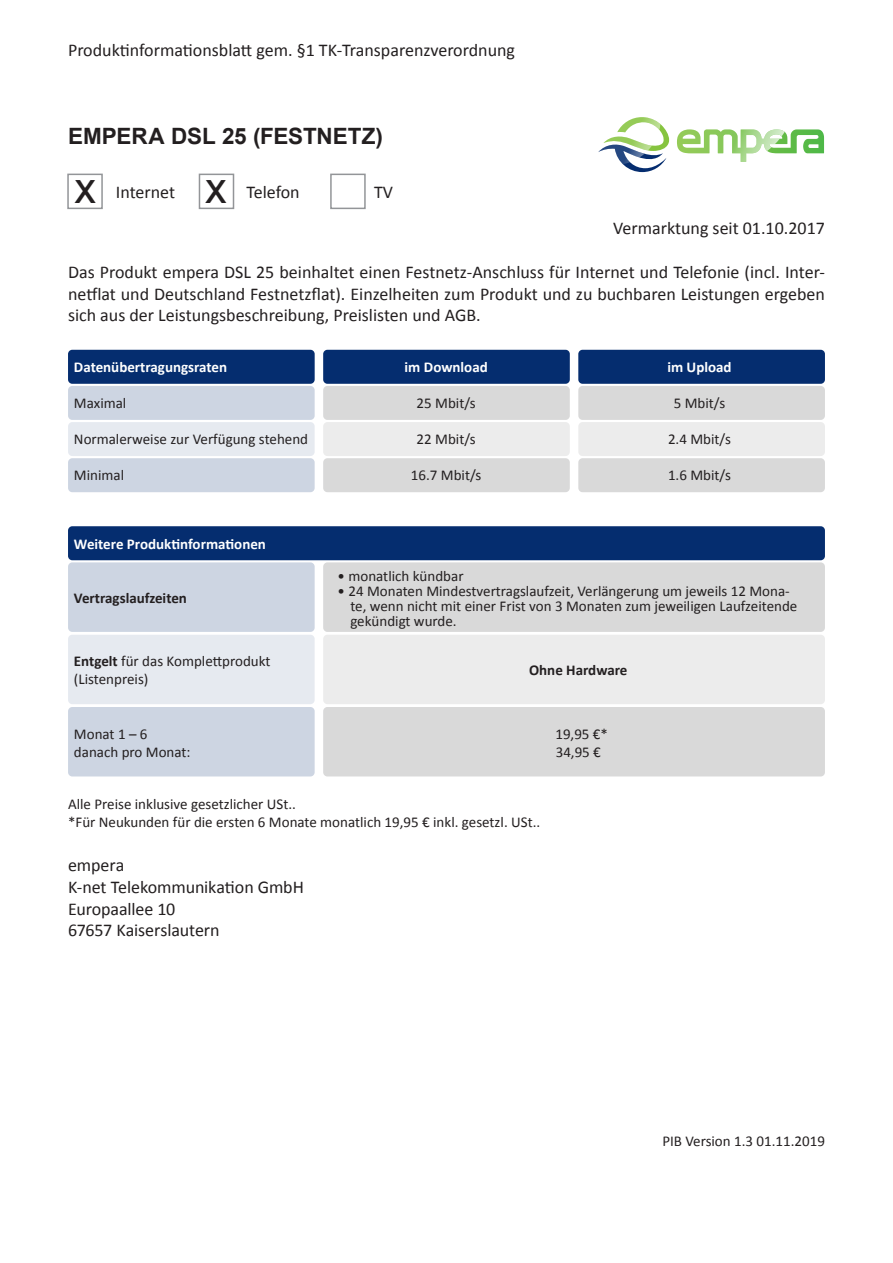
<style>
.page{position:relative;width:893px;height:1263px;background:#fff}
.page>*{position:absolute;margin:0;border:0;box-sizing:border-box;transform-origin:0 0}
.t1{font:43.2px "Arial";color:#231f20}
.t2{font:700 22.5px "Arial";letter-spacing:-.005em;color:#231f20}
.t3{font:18px/21.6px "Calibri";color:#231f20;text-align:justify}
.t4{font:15px/15px "Calibri";color:#231f20}
.t5{font:700 15px "Calibri";color:#fff}
.t6{font:700 15px "Calibri";color:#231f20}
.s1{font-weight:700}
</style>
<div class="page">
<div style="left:323px;top:386px;width:247px;height:34px;background:#d9d9d9;border-radius:4px"></div>
<div style="left:578px;top:386px;width:247px;height:34px;background:#d9d9d9;border-radius:4px"></div>
<div style="left:323px;top:422px;width:247px;height:34px;background:#ececec;border-radius:4px"></div>
<div style="left:578px;top:422px;width:247px;height:34px;background:#ececec;border-radius:4px"></div>
<div style="left:323px;top:458px;width:247px;height:34px;background:#d9d9d9;border-radius:4px"></div>
<div style="left:578px;top:458px;width:247px;height:34px;background:#d9d9d9;border-radius:4px"></div>
<div style="left:68px;top:350px;width:247px;height:34px;background:#052d6f;border-radius:4px"></div>
<div style="left:68px;top:386px;width:247px;height:34px;background:#cdd5e2;border-radius:4px"></div>
<div style="left:68px;top:422px;width:247px;height:34px;background:#e6eaf0;border-radius:4px"></div>
<div style="left:68px;top:458px;width:247px;height:34px;background:#cdd5e2;border-radius:4px"></div>
<div style="left:578px;top:350px;width:247px;height:34px;background:#052d6f;border-radius:4px"></div>
<div style="left:323px;top:350px;width:247px;height:34px;background:#052d6f;border-radius:4px"></div>
<div style="left:323px;top:562px;width:502px;height:70px;background:#d9d9d9;border-radius:4px"></div>
<div style="left:323px;top:635px;width:502px;height:69px;background:#ececec;border-radius:4px"></div>
<div style="left:323px;top:707px;width:502px;height:69px;background:#d9d9d9;border-radius:4px"></div>
<div style="left:68px;top:526px;width:757px;height:34px;background:#052d6f;border-radius:4px"></div>
<div style="left:68px;top:562px;width:247px;height:70px;background:#cdd5e2;border-radius:4px"></div>
<div style="left:68px;top:635px;width:247px;height:69px;background:#e6eaf0;border-radius:4px"></div>
<div style="left:68px;top:707px;width:247px;height:69px;background:#cdd5e2;border-radius:4px"></div>
<div style="left:67px;top:174px;width:36px;height:35px;border:2px solid #939598"></div>
<div style="left:330px;top:174px;width:36px;height:35px;border:2px solid #939598"></div>
<div style="left:199px;top:174px;width:35px;height:35px;border:2px solid #939598"></div>
<svg style="left:677px;top:129px;width:141px;height:33px"></svg>
<svg style="left:598px;top:117px;width:71px;height:55px"></svg>
<p class="t3" style="left:68px;top:39px;width:449px">Produktinformationsblatt gem. §1 TK-Transparenzverordnung</p>
<p class="t2" style="left:68px;top:121px;width:316px">EMPERA DSL 25 (FESTNETZ)</p>
<p class="t1" style="left:75px;top:159px;width:23px">x</p>
<p class="t3" style="left:116px;top:181px;width:61px">Internet</p>
<p class="t1" style="left:205px;top:159px;width:23px">x</p>
<p class="t3" style="left:247px;top:181px;width:55px">Telefon</p>
<p class="t3" style="left:374px;top:181px;width:20px">TV</p>
<p class="t3" style="left:613px;top:217px;width:213px">Vermarktung seit 01.10.2017</p>
<p class="t3" style="left:68px;top:261px;width:758px">Das Produkt empera DSL 25 beinhaltet einen Festnetz-Anschluss für Internet und Telefonie (incl. Inter&shy;netflat und Deutschland Festnetzflat). Einzelheiten zum Produkt und zu buchbaren Leistungen ergeben sich aus der Leistungsbeschreibung, Preislisten und AGB.</p>
<p class="t5" style="left:74px;top:357px;width:155px">Datenübertragungsraten</p>
<p class="t5" style="left:405px;top:357px;width:85px">im Download</p>
<p class="t5" style="left:667px;top:357px;width:66px">im Upload</p>
<p class="t4" style="left:74px;top:395px;width:54px">Maximal</p>
<p class="t4" style="left:417px;top:395px;width:61px">25 Mbit/s</p>
<p class="t4" style="left:674px;top:395px;width:53px">5 Mbit/s</p>
<p class="t4" style="left:74px;top:431px;width:236px">Normalerweise zur Verfügung stehend</p>
<p class="t4" style="left:417px;top:431px;width:61px">22 Mbit/s</p>
<p class="t4" style="left:668px;top:431px;width:64px">2.4 Mbit/s</p>
<p class="t4" style="left:74px;top:467px;width:52px">Minimal</p>
<p class="t4" style="left:411px;top:467px;width:72px">16.7 Mbit/s</p>
<p class="t4" style="left:668px;top:467px;width:64px">1.6 Mbit/s</p>
<p class="t5" style="left:74px;top:534px;width:194px">Weitere Produktinformationen</p>
<p class="t6" style="left:74px;top:588px;width:114px">Vertragslaufzeiten</p>
<p class="t4" style="left:74px;top:654px;width:198px"><span class="s1">Entgelt</span> für das Komplettprodukt</p>
<p class="t4" style="left:74px;top:672px;width:76px">(Listenpreis)</p>
<p class="t4" style="left:74px;top:726px;width:75px">Monat 1 – 6</p>
<p class="t4" style="left:74px;top:744px;width:118px">danach pro Monat:</p>
<p class="t4" style="left:338px;top:568px;width:127px">• monatlich kündbar</p>
<p class="t4" style="left:350px;top:583px;width:448px;text-indent:-13px">• 24 Monaten Mindestvertragslaufzeit, Verlängerung um jeweils 12 Mona&shy;te, wenn nicht mit einer Frist von 3 Monaten zum jeweiligen Laufzeitende gekündigt wurde.</p>
<p class="t6" style="left:529px;top:661px;width:100px">Ohne Hardware</p>
<p class="t4" style="left:555px;top:726px;width:54px">19,95 €*</p>
<p class="t4" style="left:556px;top:744px;width:47px">34,95 €</p>
<p class="t4" style="left:68px;top:796px;width:229px">Alle Preise inklusive gesetzlicher USt..</p>
<p class="t4" style="left:68px;top:814px;width:474px">*Für Neukunden für die ersten 6 Monate monatlich 19,95 € inkl. gesetzl. USt..</p>
<p class="t3" style="left:68px;top:855px;width:58px">empera</p>
<p class="t3" style="left:68px;top:876px;width:237px">K-net Telekommunikation GmbH</p>
<p class="t3" style="left:68px;top:898px;width:109px">Europaallee 10</p>
<p class="t3" style="left:68px;top:919px;width:153px">67657 Kaiserslautern</p>
<p class="t4" style="left:662px;top:1133px;width:164px">PIB Version 1.3 01.11.2019</p>
</div>
